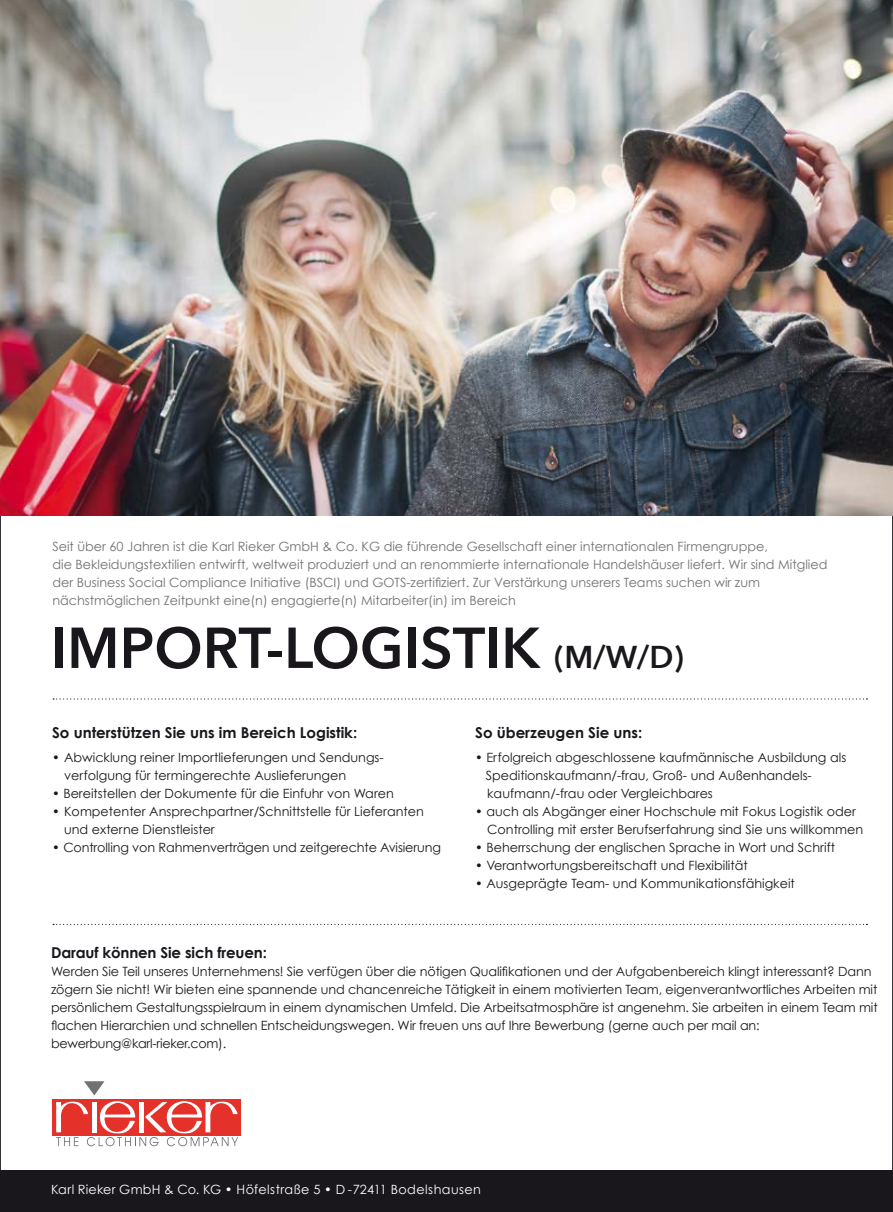
<style>
.page{position:relative;width:893px;height:1212px;background:#fff}
.page>*{position:absolute;margin:0;border:0;box-sizing:border-box;transform-origin:0 0}
.t1{font:600 57px "Avenir Next";color:#1a171c}
.t2{font:700 15px "Century Gothic";color:#1a171c}
.t3{font:12.75px/18px "Century Gothic";color:#1a171c}
.t4{font:12.75px/18px "Century Gothic";color:#707172}
.t5{font:12.75px "Century Gothic";letter-spacing:.03em;color:#fff}
.s1{font-size:31.5px}
</style>
<div class="page">
<div style="left:1px;top:1170px;width:892px;height:42px;background:#1a171c"></div>
<img style="left:0;top:0;width:893px;height:515px">
<svg style="left:53px;top:698px;width:814px;height:1px"></svg>
<svg style="left:53px;top:924px;width:814px;height:1px"></svg>
<div style="left:52px;top:1099px;width:189px;height:36px;background:#e4322b"></div>
<svg style="left:84px;top:1081px;width:20px;height:14px"></svg>
<svg style="left:56px;top:1101px;width:182px;height:45px"></svg>
<p class="t4" style="left:52px;top:537px;width:777px">Seit über 60 Jahren ist die Karl Rieker GmbH &amp; Co. KG die führende Gesellschaft einer internationalen Firmengruppe,<br>die Bekleidungstextilien entwirft, weltweit produziert und an renommierte internationale Handelshäuser liefert. Wir sind Mitglied der Business Social Compliance Initiative (BSCI) und GOTS-zertifiziert. Zur Verstärkung unserers Teams suchen wir zum nächstmöglichen Zeitpunkt eine(n) engagierte(n) Mitarbeiter(in) im Bereich</p>
<h1 class="t1" style="left:51px;top:599px;width:634px">IMPORT-LOGISTIK <span class="s1">(M/W/D)</span></h1>
<p class="t2" style="left:52px;top:723px;width:307px">So unterstützen Sie uns im Bereich Logistik:</p>
<p class="t3" style="left:64px;top:749px;width:321px;text-indent:-12px">• Abwicklung reiner Importlieferungen und Sendungs&shy;verfolgung für termingerechte Auslieferungen</p>
<p class="t3" style="left:52px;top:785px;width:343px">• Bereitstellen der Dokumente für die Einfuhr von Waren</p>
<p class="t3" style="left:64px;top:803px;width:361px;text-indent:-12px">• Kompetenter Ansprechpartner/Schnittstelle für Lieferanten und externe Dienstleister</p>
<p class="t3" style="left:52px;top:839px;width:390px">• Controlling von Rahmenverträgen und zeitgerechte Avisierung</p>
<p class="t2" style="left:475px;top:723px;width:169px">So überzeugen Sie uns:</p>
<p class="t3" style="left:486px;top:749px;width:362px;text-indent:-11px">• Erfolgreich abgeschlossene kaufmännische Ausbildung als<br>Speditionskaufmann/-frau, Groß- und Außenhandels&shy;kaufmann/-frau oder Vergleichbares</p>
<p class="t3" style="left:487px;top:803px;width:377px;text-indent:-12px">• auch als Abgänger einer Hochschule mit Fokus Logistik oder<br>Controlling mit erster Berufserfahrung sind Sie uns willkommen</p>
<p class="t3" style="left:475px;top:839px;width:361px">• Beherrschung der englischen Sprache in Wort und Schrift</p>
<p class="t3" style="left:475px;top:857px;width:274px">• Verantwortungsbereitschaft und Flexibilität</p>
<p class="t3" style="left:475px;top:875px;width:321px">• Ausgeprägte Team- und Kommunikationsfähigkeit</p>
<p class="t2" style="left:51px;top:943px;width:217px">Darauf können Sie sich freuen:</p>
<p class="t3" style="left:51px;top:962px;width:828px">Werden Sie Teil unseres Unternehmens! Sie verfügen über die nötigen Qualifikationen und der Aufgabenbereich klingt interessant? Dann zögern Sie nicht! Wir bieten eine spannende und chancenreiche Tätigkeit in einem motivierten Team, eigenverantwortliches Arbeiten mit persönlichem Gestaltungsspielraum in einem dynamischen Umfeld. Die Arbeitsatmosphäre ist angenehm. Sie arbeiten in einem Team mit flachen Hierarchien und schnellen Entscheidungswegen. Wir freuen uns auf Ihre Bewerbung (gerne auch per mail an: bewerbung@karl-rieker.com).</p>
<p class="t5" style="left:51px;top:1181px;width:431px">Karl Rieker GmbH &amp; Co. KG • Höfelstraße 5 • D - 72411 Bodelshausen</p>
</div>
